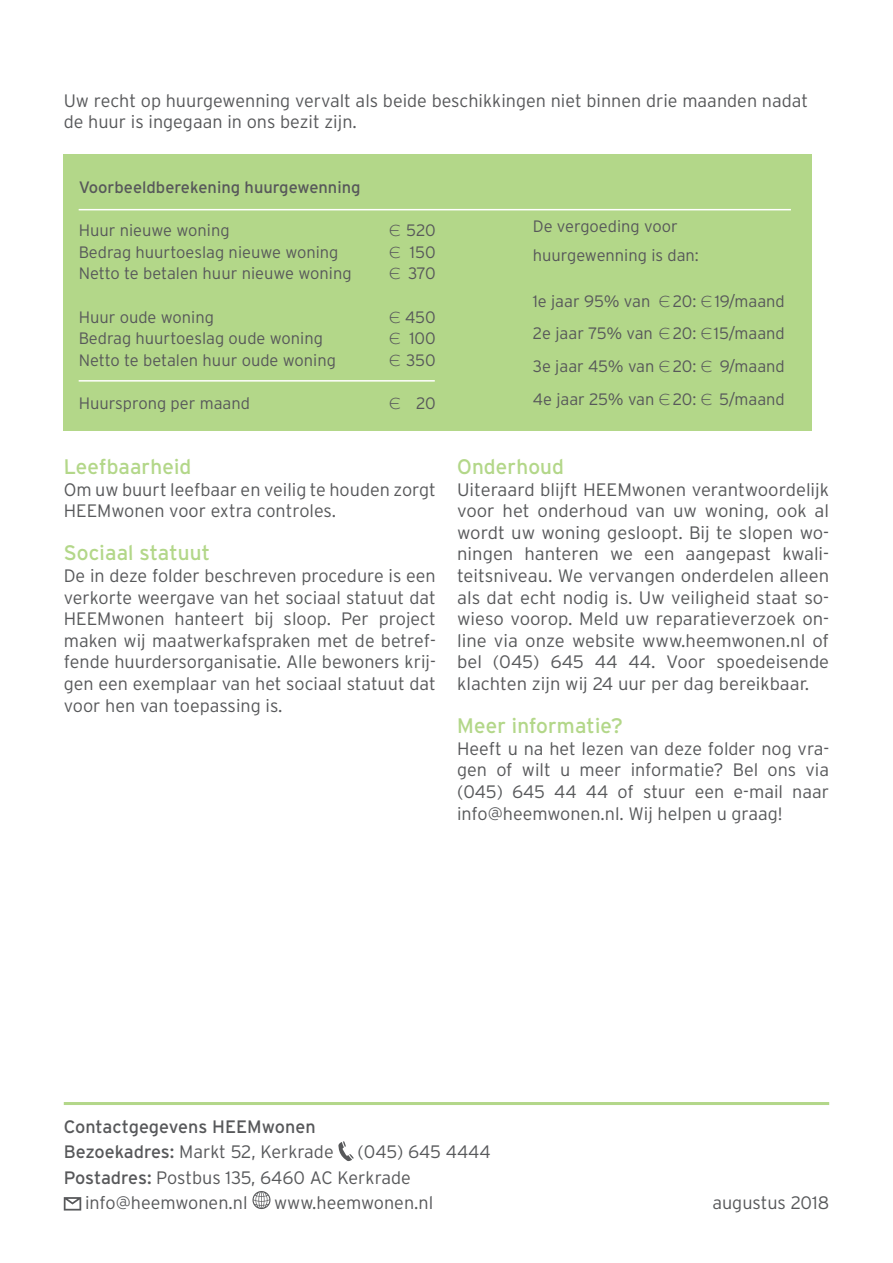
<style>
.page{position:relative;width:893px;height:1263px;background:#fff}
.page>*{position:absolute;margin:0;border:0;box-sizing:border-box;transform-origin:0 0}
._1brood{font:21px "Interstate";color:#b3d789}
._1brood-2{font:300 18px/21.6px "Interstate";color:#57585a;text-align:justify}
.opsomming{font:300 18px/21.6px "Interstate";color:#57585a}
._1brood-3{font:18px "Interstate";color:#57585a}
.t1{font:300 16.5px/32.7px "Interstate";color:#57585a}
.t2{font:16.5px "Interstate";color:#57585a}
.s1{font-family:"Gill Sans"}
.s2{font-weight:400}
</style>
<div class="page">
<div style="left:64px;top:155px;width:748px;height:276px;background:#b3d789"></div>
<hr style="left:79px;top:209px;width:712px;height:1px;background:#fff">
<hr style="left:79px;top:380px;width:356px;height:2px;background:#fff">
<svg style="left:338px;top:1141px;width:16px;height:20px"></svg>
<svg style="left:64px;top:1197px;width:17px;height:13px"></svg>
<svg style="left:252px;top:1191px;width:18px;height:18px"></svg>
<hr style="left:64px;top:1102px;width:765px;height:3px;background:#b3d789">
<p class="opsomming" style="left:64px;top:89px;width:746px">Uw recht op huurgewenning vervalt als beide beschikkingen niet binnen drie maanden nadat de huur is ingegaan in ons bezit zijn.</p>
<p class="t2" style="left:79px;top:178px;width:283px">Voorbeeldberekening huurgewenning</p>
<p class="t1" style="left:79px;top:214px;width:152px">Huur nieuwe woning</p>
<p class="t1" style="left:389px;top:214px;width:48px"><span class="s1">Є</span> 520</p>
<p class="t1" style="left:79px;top:236px;width:261px">Bedrag huurtoeslag nieuwe woning</p>
<p class="t1" style="left:389px;top:236px;width:48px"><span class="s1">Є</span> 150</p>
<p class="t1" style="left:79px;top:257px;width:274px">Netto te betalen huur nieuwe woning</p>
<p class="t1" style="left:389px;top:257px;width:48px"><span class="s1">Є</span> 370</p>
<p class="t1" style="left:79px;top:300px;width:137px">Huur oude woning</p>
<p class="t1" style="left:389px;top:300px;width:48px"><span class="s1">Є</span> 450</p>
<p class="t1" style="left:79px;top:322px;width:246px">Bedrag huurtoeslag oude woning</p>
<p class="t1" style="left:389px;top:322px;width:48px"><span class="s1">Є</span> 100</p>
<p class="t1" style="left:79px;top:344px;width:259px">Netto te betalen huur oude woning</p>
<p class="t1" style="left:389px;top:344px;width:48px"><span class="s1">Є</span> 350</p>
<p class="t1" style="left:79px;top:387px;width:173px">Huursprong per maand</p>
<p class="t1" style="left:389px;top:387px;width:48px"><span class="s1">Є</span> 20</p>
<p class="_1brood" style="left:64px;top:455px;width:130px">Leefbaarheid</p>
<p class="_1brood-2" style="left:64px;top:478px;width:374px">Om uw buurt leefbaar en veilig te houden zorgt<br>HEEMwonen voor extra controles.</p>
<p class="_1brood" style="left:64px;top:541px;width:148px">Sociaal statuut</p>
<p class="_1brood-2" style="left:64px;top:565px;width:374px">De in deze folder beschreven procedure is een verkorte weergave van het sociaal statuut dat HEEMwonen hanteert bij sloop. Per project maken wij maatwerkafspraken met de betref&shy;fende huurdersorganisatie. Alle bewoners krij&shy;gen een exemplaar van het sociaal statuut dat voor hen van toepassing is.</p>
<p class="t1" style="left:533px;top:211px;width:168px;line-height:29.4px">De vergoeding voor huurgewenning is dan:</p>
<p class="t1" style="left:533px;top:284px;width:254px;text-align:justify">1e jaar 95% van <span class="s1">Є</span> 20: <span class="s1">Є</span> 19/maand 2e jaar 75% van <span class="s1">Є</span> 20: <span class="s1">Є</span>15/maand 3e jaar 45% van <span class="s1">Є</span> 20: <span class="s1">Є</span> 9/maand 4e jaar 25% van <span class="s1">Є</span> 20: <span class="s1">Є</span> 5/maand</p>
<p class="_1brood" style="left:457px;top:455px;width:109px">Onderhoud</p>
<p class="_1brood-2" style="left:457px;top:478px;width:374px">Uiteraard blijft HEEMwonen verantwoordelijk voor het onderhoud van uw woning, ook al wordt uw woning gesloopt. Bij te slopen wo&shy;ningen hanteren we een aangepast kwali&shy;teitsniveau. We vervangen onderdelen alleen als dat echt nodig is. Uw veiligheid staat so&shy;wieso voorop. Meld uw reparatieverzoek on&shy;line via onze website www.heemwonen.nl of bel (045) 645 44 44. Voor spoedeisende klachten zijn wij 24 uur per dag bereikbaar.</p>
<p class="_1brood" style="left:457px;top:714px;width:168px">Meer informatie?</p>
<p class="_1brood-2" style="left:457px;top:737px;width:374px">Heeft u na het lezen van deze folder nog vra&shy;gen of wilt u meer informatie? Bel ons via (045) 645 44 44 of stuur een e-mail naar info@heemwonen.nl. Wij helpen u graag!</p>
<p class="_1brood-3" style="left:64px;top:1116px;width:253px">Contactgegevens HEEMwonen</p>
<p class="_1brood-2" style="left:64px;top:1141px;width:271px"><span class="s2">Bezoekadres:</span> Markt 52, Kerkrade</p>
<p class="_1brood-2" style="left:358px;top:1141px;width:135px">(045) 645 4444</p>
<p class="_1brood-2" style="left:64px;top:1166px;width:349px"><span class="s2">Postadres:</span> Postbus 135, 6460 AC Kerkrade</p>
<p class="_1brood-2" style="left:85px;top:1192px;width:164px">info@heemwonen.nl</p>
<p class="_1brood-2" style="left:274px;top:1192px;width:161px">www.heemwonen.nl</p>
<p class="_1brood-2" style="left:712px;top:1192px;width:118px">augustus 2018</p>
</div>
